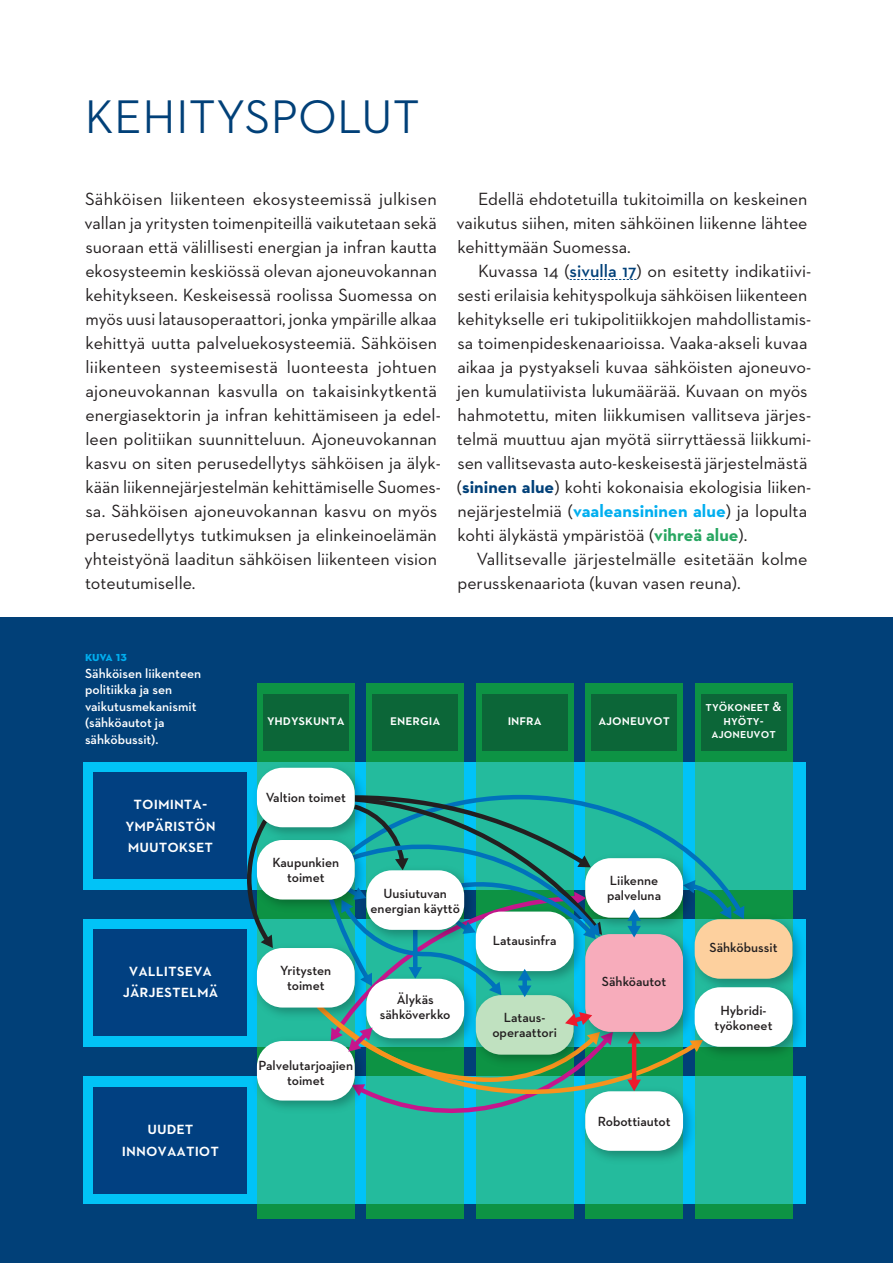
<style>
.page{position:relative;width:893px;height:1263px;background:#fff}
.page>*{position:absolute;margin:0;border:0;box-sizing:border-box;transform-origin:0 0}
.t1{font:500 48px "Neutraface 2 Display";letter-spacing:.025em;color:#014078}
.t2{font:18px/24px "Neutraface 2 Text";color:#231f20}
.t3{font:600 18px/21.6px "Neutraface 2 Text";color:#fff;text-align:center}
.t4{font:600 15px "Neutraface 2 Text";color:#fff}
.t5{font:600 13.5px/15px "Neutraface 2 Text";color:#231f20;text-align:center}
.t6{font:600 13.5px/16.5px "Neutraface 2 Text";color:#fff}
.t7{font:700 13.5px "Neutraface 2 Text";letter-spacing:-.01em;color:#00aeef}
.s1{font-weight:600;color:#014078}
.s2{font-weight:700;color:#014078}
.s3{font-weight:700;color:#00aeef}
.s4{font-weight:700;color:#28a661}
</style>
<div class="page">
<div style="left:0;top:617px;width:893px;height:646px;background:#014078"></div>
<svg style="left:570px;top:279px;width:67px;height:1px"></svg>
<div style="left:83px;top:762px;width:723px;height:127px;background:#01c3f7"></div>
<div style="left:83px;top:919px;width:723px;height:128px;background:#01c3f7"></div>
<div style="left:83px;top:1076px;width:723px;height:128px;background:#01c3f7"></div>
<div style="left:257px;top:683px;width:98px;height:536px;background:#0d9344"></div>
<div style="left:366px;top:683px;width:98px;height:536px;background:#0d9344"></div>
<div style="left:476px;top:683px;width:98px;height:536px;background:#0d9344"></div>
<div style="left:585px;top:683px;width:98px;height:536px;background:#0d9344"></div>
<div style="left:695px;top:683px;width:97px;height:536px;background:#0d9344"></div>
<div style="left:695px;top:762px;width:97px;height:127px;background:#24bb9d"></div>
<div style="left:366px;top:762px;width:98px;height:127px;background:#24bb9d"></div>
<div style="left:585px;top:762px;width:98px;height:127px;background:#24bb9d"></div>
<div style="left:476px;top:762px;width:98px;height:127px;background:#24bb9d"></div>
<div style="left:585px;top:1076px;width:98px;height:128px;background:#24bb9d"></div>
<div style="left:695px;top:1076px;width:97px;height:128px;background:#24bb9d"></div>
<div style="left:257px;top:1076px;width:98px;height:128px;background:#24bb9d"></div>
<div style="left:257px;top:919px;width:98px;height:128px;background:#24bb9d"></div>
<div style="left:366px;top:1076px;width:98px;height:128px;background:#24bb9d"></div>
<div style="left:476px;top:1076px;width:98px;height:128px;background:#24bb9d"></div>
<div style="left:94px;top:772px;width:153px;height:107px;background:#014081"></div>
<div style="left:94px;top:930px;width:153px;height:106px;background:#014081"></div>
<div style="left:94px;top:1087px;width:153px;height:106px;background:#014081"></div>
<div style="left:592px;top:694px;width:85px;height:57px;background:#0c6638"></div>
<div style="left:701px;top:694px;width:85px;height:57px;background:#0c6638"></div>
<div style="left:482px;top:694px;width:85px;height:57px;background:#0c6638"></div>
<div style="left:373px;top:694px;width:85px;height:57px;background:#0c6638"></div>
<div style="left:263px;top:694px;width:85px;height:57px;background:#0c6638"></div>
<svg style="left:245px;top:864px;width:28px;height:75px"></svg>
<img style="left:256px;top:762px;width:107px;height:69px">
<div style="left:257px;top:768px;width:98px;height:59px;background:#fff;border-radius:26px"></div>
<img style="left:248px;top:831px;width:64px;height:86px">
<div style="left:257px;top:840px;width:98px;height:59px;background:#fff;border-radius:26px"></div>
<img style="left:586px;top:1131px;width:106px;height:28px">
<div style="left:585px;top:1091px;width:98px;height:60px;background:#fff;border-radius:26px"></div>
<img style="left:744px;top:911px;width:58px;height:68px">
<div style="left:695px;top:919px;width:97px;height:60px;background:#fdd09e;border-radius:26px"></div>
<img style="left:744px;top:979px;width:58px;height:85px">
<div style="left:695px;top:987px;width:97px;height:60px;background:#fff;border-radius:26px"></div>
<img style="left:256px;top:939px;width:56px;height:76px">
<div style="left:257px;top:948px;width:98px;height:59px;background:#fff;border-radius:26px"></div>
<img style="left:256px;top:1041px;width:56px;height:67px">
<div style="left:257px;top:1041px;width:98px;height:59px;background:#fff;border-radius:26px"></div>
<svg style="left:312px;top:793px;width:432px;height:338px"></svg>
<h1 class="t1" style="left:85px;top:90px;width:336px">KEHITYSPOLUT</h1>
<p class="t2" style="left:85px;top:187px;width:358px">Sähköisen liikenteen ekosysteemissä julkisen vallan ja yritysten toimenpiteillä vaikutetaan sekä suoraan että välillisesti energian ja infran kautta ekosysteemin keskiössä olevan ajoneuvokannan kehitykseen. Keskeisessä roolissa Suomessa on myös uusi latausoperaattori, jonka ympärille alkaa kehittyä uutta palveluekosysteemiä. Sähköisen liikenteen systeemisestä luonteesta johtuen ajoneuvokannan kasvulla on takaisinkytkentä energiasektorin ja infran kehittämiseen ja edel&shy;leen politiikan suunnitteluun. Ajoneuvokannan kasvu on siten perusedellytys sähköisen ja älyk&shy;kään liikennejärjestelmän kehittämiselle Suomes&shy;sa. Sähköisen ajoneuvokannan kasvu on myös perusedellytys tutkimuksen ja elinkeinoelämän yhteistyönä laaditun sähköisen liikenteen vision toteutumiselle.</p>
<p class="t2" style="left:456px;top:187px;width:353px;text-align:justify;text-indent:22px">Edellä ehdotetuilla tukitoimilla on keskeinen vaikutus siihen, miten sähköinen liikenne lähtee kehittymään Suomessa.</p>
<p class="t2" style="left:457px;top:259px;width:356px;text-indent:21px">Kuvassa 14 (<span class="s1">sivulla 17</span>) on esitetty indikatiivi&shy;sesti erilaisia kehityspolkuja sähköisen liikenteen kehitykselle eri tukipolitiikkojen mahdollistamis&shy;sa toimenpideskenaarioissa. Vaaka-akseli kuvaa aikaa ja pystyakseli kuvaa sähköisten ajoneuvo&shy;jen kumulatiivista lukumäärää. Kuvaan on myös hahmotettu, miten liikkumisen vallitseva järjes&shy;telmä muuttuu ajan myötä siirryttäessä liikkumi&shy;sen vallitsevasta auto-keskeisestä järjestelmästä (<span class="s2">sininen alue</span>) kohti kokonaisia ekologisia liiken&shy;nejärjestelmiä (<span class="s3">vaaleansininen alue</span>) ja lopulta kohti älykästä ympäristöä (<span class="s4">vihreä alue</span>).</p>
<p class="t2" style="left:457px;top:547px;width:352px;text-indent:19px">Vallitsevalle järjestelmälle esitetään kolme perusskenaariota (kuvan vasen reuna).</p>
<p class="t7" style="left:85px;top:648px;width:43px">Kuva 13</p>
<p class="t6" style="left:85px;top:665px;width:118px">Sähköisen liikenteen politiikka ja sen vaikutusmekanismit (sähköautot ja sähköbussit).</p>
<p class="t3" style="left:125px;top:792px;width:92px">TOIMINTA-<br>YMPÄRISTÖN<br>MUUTOKSET</p>
<p class="t3" style="left:123px;top:958px;width:97px">VALLITSEVA<br>JÄRJESTELMÄ</p>
<p class="t3" style="left:122px;top:1117px;width:99px">UUDET<br>INNOVAATIOT</p>
<p class="t4" style="left:267px;top:710px;width:79px">YHDYSKUNTA</p>
<p class="t4" style="left:390px;top:710px;width:51px">ENERGIA</p>
<p class="t4" style="left:508px;top:710px;width:36px">INFRA</p>
<p class="t4" style="left:598px;top:710px;width:73px">AJONEUVOT</p>
<p class="t5" style="left:266px;top:790px;width:82px">Valtion toimet</p>
<p class="t5" style="left:272px;top:855px;width:68px">Kaupunkien toimet</p>
<p class="t5" style="left:371px;top:885px;width:91px">Uusiutuvan energian käyttö</p>
<p class="t5" style="left:280px;top:962px;width:53px">Yritysten toimet</p>
<p class="t5" style="left:259px;top:1057px;width:96px">Palvelutarjoajien toimet</p>
<p class="t5" style="left:380px;top:992px;width:72px">Älykäs sähköverkko</p>
<p class="t5" style="left:493px;top:932px;width:65px">Latausinfra</p>
<p class="t5" style="left:492px;top:1009px;width:66px">Lataus&shy;operaattori</p>
<p class="t5" style="left:607px;top:873px;width:56px;text-align:left">Liikenne palveluna</p>
<p class="t5" style="left:602px;top:974px;width:66px">Sähköautot</p>
<p class="t5" style="left:598px;top:1113px;width:74px">Robottiautot</p>
<p class="t6" style="left:706px;top:700px;width:78px;line-height:13.5px;text-align:center">TYÖKONEET &amp;<br>HYÖTY-<br>AJONEUVOT</p>
<p class="t5" style="left:710px;top:940px;width:69px">Sähköbussit</p>
<p class="t5" style="left:715px;top:1003px;width:59px">Hybridi&shy;työkoneet</p>
</div>
